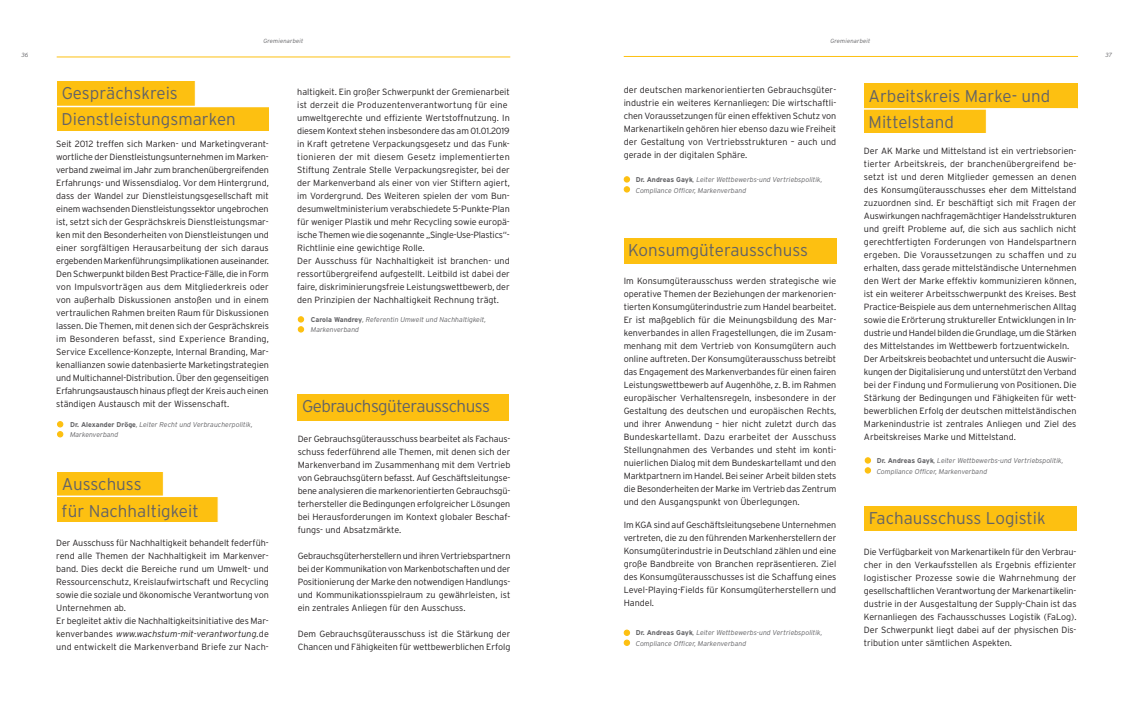
<style>
.page{position:relative;width:1134px;height:709px;background:#fff}
.page>*{position:absolute;margin:0;border:0;box-sizing:border-box;transform-origin:0 0}
.t1{font:300 17px "Interstate";color:#636366}
.t2{font:300 17px "Interstate";letter-spacing:-.03em;color:#636366}
.t3{font:300 9px/13px "Interstate";color:#231f20;text-align:justify}
.t4{font:italic 300 7px/10px "Interstate";color:#636366}
.t5{font:italic 300 6px "Interstate";letter-spacing:.02em;color:#636366}
.s1{font-weight:700;font-style:normal}
.s2{font-style:italic}
</style>
<div class="page">
<hr style="left:624px;top:56px;width:454px;height:1px;background:#fdc011">
<hr style="left:57px;top:57px;width:453px;height:1px;background:#fdc011">
<div style="left:624px;top:238px;width:212px;height:26px;background:#fdc011"></div>
<div style="left:864px;top:84px;width:213px;height:49px;background:#fdc011"></div>
<hr style="left:860px;top:108px;width:217px;height:2px;background:#fff">
<div style="left:986px;top:108px;width:98px;height:32px;background:#fff;border:1px solid #fff"></div>
<div style="left:298px;top:394px;width:211px;height:26px;background:#fdc011"></div>
<div style="left:57px;top:81px;width:212px;height:50px;background:#fdc011"></div>
<hr style="left:53px;top:106px;width:217px;height:1px;background:#fff">
<div style="left:195px;top:79px;width:75px;height:27px;background:#fff"></div>
<div style="left:57px;top:472px;width:212px;height:50px;background:#fdc011"></div>
<hr style="left:53px;top:495px;width:217px;height:2px;background:#fff">
<div style="left:218px;top:496px;width:58px;height:34px;background:#fff"></div>
<div style="left:163px;top:466px;width:107px;height:31px;background:#fff"></div>
<svg style="left:297px;top:316px;width:8px;height:17px"></svg>
<svg style="left:57px;top:421px;width:7px;height:17px"></svg>
<svg style="left:623px;top:176px;width:8px;height:17px"></svg>
<svg style="left:623px;top:629px;width:8px;height:17px"></svg>
<svg style="left:864px;top:457px;width:8px;height:17px"></svg>
<div style="left:864px;top:506px;width:212px;height:24px;background:#fdc011"></div>
<p class="t5" style="left:263px;top:37px;width:41px">Gremienarbeit</p>
<p class="t5" style="left:830px;top:37px;width:41px">Gremienarbeit</p>
<p class="t5" style="left:21px;top:52px;width:8px">36</p>
<p class="t5" style="left:1106px;top:52px;width:8px">37</p>
<p class="t1" style="left:62px;top:83px;width:118px">Gesprächskreis</p>
<p class="t1" style="left:62px;top:109px;width:176px">Dienstleistungsmarken</p>
<p class="t3" style="left:56px;top:137px;width:214px">Seit 2012 treffen sich Marken- und Marketingverant&shy;wortliche der Dienstleistungsunternehmen im Marken&shy;verband zweimal im Jahr zum branchenübergreifenden Erfahrungs- und Wissensdialog. Vor dem Hintergrund, dass der Wandel zur Dienstleistungsgesellschaft mit einem wachsenden Dienstleistungssektor ungebrochen ist, setzt sich der Gesprächskreis Dienstleistungsmar&shy;ken mit den Besonderheiten von Dienstleistungen und einer sorgfältigen Herausarbeitung der sich daraus ergebenden Markenführungsimplikationen auseinander.</p>
<p class="t3" style="left:56px;top:267px;width:214px">Den Schwerpunkt bilden Best Practice-Fälle, die in Form von Impulsvorträgen aus dem Mitgliederkreis oder von außerhalb Diskussionen anstoßen und in einem vertraulichen Rahmen breiten Raum für Diskussionen lassen. Die Themen, mit denen sich der Gesprächskreis im Besonderen befasst, sind Experience Branding, Service Excellence-Konzepte, Internal Branding, Mar&shy;kenallianzen sowie datenbasierte Marketingstrategien und Multichannel-Distribution. Über den gegenseitigen Erfahrungsaustausch hinaus pflegt der Kreis auch einen ständigen Austausch mit der Wissenschaft.</p>
<p class="t4" style="left:70px;top:419px;width:184px"><span class="s1">Dr. Alexander Dröge</span>, Leiter Recht und Verbraucherpolitik,<br>Markenverband</p>
<p class="t1" style="left:62px;top:474px;width:81px">Ausschuss</p>
<p class="t1" style="left:62px;top:501px;width:139px">für Nachhaltigkeit</p>
<p class="t3" style="left:56px;top:536px;width:214px">Der Ausschuss für Nachhaltigkeit behandelt federfüh&shy;rend alle Themen der Nachhaltigkeit im Markenver&shy;band. Dies deckt die Bereiche rund um Umwelt- und Ressourcenschutz, Kreislaufwirtschaft und Recycling sowie die soziale und ökonomische Verantwortung von Unternehmen ab.</p>
<p class="t3" style="left:56px;top:614px;width:214px">Er begleitet aktiv die Nachhaltigkeitsinitiative des Mar&shy;kenverbandes <span class="s2">www.wachstum-mit-verantwortung.</span>de und entwickelt die Markenverband Briefe zur Nach-</p>
<p class="t3" style="left:297px;top:85px;width:214px">haltigkeit. Ein großer Schwerpunkt der Gremienarbeit ist derzeit die Produzentenverantwortung für eine</p>
<p class="t3" style="left:297px;top:111px;width:214px">umweltgerechte und effiziente Wertstoffnutzung. In diesem Kontext stehen insbesondere das am 01.01.2019 in Kraft getretene Verpackungsgesetz und das Funk&shy;tionieren der mit diesem Gesetz implementierten Stiftung Zentrale Stelle Verpackungsregister, bei der der Markenverband als einer von vier Stiftern agiert, im Vordergrund. Des Weiteren spielen der vom Bun&shy;desumweltministerium verabschiedete 5-Punkte-Plan für weniger Plastik und mehr Recycling sowie europä&shy;ische Themen wie die sogenannte „Single-Use-Plastics“-</p>
<p class="t3" style="left:297px;top:241px;width:129px">Richtlinie eine gewichtige Rolle.</p>
<p class="t3" style="left:297px;top:254px;width:214px">Der Ausschuss für Nachhaltigkeit ist branchen- und ressortübergreifend aufgestellt. Leitbild ist dabei der faire, diskriminierungsfreie Leistungswettbewerb, der den Prinzipien der Nachhaltigkeit Rechnung trägt.</p>
<p class="t4" style="left:311px;top:314px;width:177px"><span class="s1">Carola Wandrey</span>, Referentin Umwelt und Nachhaltigkeit,</p>
<p class="t4" style="left:311px;top:324px;width:50px">Markenverband</p>
<p class="t2" style="left:302px;top:396px;width:189px">Gebrauchsgüterausschuss</p>
<p class="t3" style="left:298px;top:432px;width:214px">Der Gebrauchsgüterausschuss bearbeitet als Fachaus&shy;schuss federführend alle Themen, mit denen sich der Markenverband im Zusammenhang mit dem Vertrieb von Gebrauchsgütern befasst. Auf Geschäftsleitungse&shy;bene analysieren die markenorientierten Gebrauchsgü&shy;terhersteller die Bedingungen erfolgreicher Lösungen bei Herausforderungen im Kontext globaler Beschaf&shy;fungs- und Absatzmärkte.</p>
<p class="t3" style="left:298px;top:549px;width:214px">Gebrauchsgüterherstellern und ihren Vertriebspartnern bei der Kommunikation von Markenbotschaften und der Positionierung der Marke den notwendigen Handlungs&shy;und Kommunikationsspielraum zu gewährleisten, ist ein zentrales Anliegen für den Ausschuss.</p>
<p class="t3" style="left:298px;top:627px;width:214px">Dem Gebrauchsgüterausschuss ist die Stärkung der<br>Chancen und Fähigkeiten für wettbewerblichen Erfolg</p>
<p class="t3" style="left:624px;top:83px;width:214px">der deutschen markenorientierten Gebrauchsgüter-</p>
<p class="t3" style="left:624px;top:96px;width:214px">industrie ein weiteres Kernanliegen: Die wirtschaftli&shy;chen Voraussetzungen für einen effektiven Schutz von Markenartikeln gehören hier ebenso dazu wie Freiheit der Gestaltung von Vertriebsstrukturen – auch und gerade in der digitalen Sphäre.</p>
<p class="t4" style="left:636px;top:174px;width:188px"><span class="s1">Dr. Andreas Gayk</span>, Leiter Wettbewerbs-und Vertriebspolitik,</p>
<p class="t4" style="left:636px;top:185px;width:112px">Compliance Officer, Markenverband</p>
<p class="t1" style="left:628px;top:240px;width:181px">Konsumgüterausschuss</p>
<p class="t3" style="left:624px;top:274px;width:214px">Im Konsumgüterausschuss werden strategische wie operative Themen der Beziehungen der markenorien&shy;tierten Konsumgüterindustrie zum Handel bearbeitet.<br>Er ist maßgeblich für die Meinungsbildung des Mar&shy;kenverbandes in allen Fragestellungen, die im Zusam&shy;menhang mit dem Vertrieb von Konsumgütern auch online auftreten. Der Konsumgüterausschuss betreibt das Engagement des Markenverbandes für einen fairen Leistungswettbewerb auf Augenhöhe, z. B. im Rahmen europäischer Verhaltensregeln, insbesondere in der Gestaltung des deutschen und europäischen Rechts, und ihrer Anwendung – hier nicht zuletzt durch das Bundeskartellamt. Dazu erarbeitet der Ausschuss Stellungnahmen des Verbandes und steht im konti&shy;nuierlichen Dialog mit dem Bundeskartellamt und den Marktpartnern im Handel. Bei seiner Arbeit bilden stets die Besonderheiten der Marke im Vertrieb das Zentrum und den Ausgangspunkt von Überlegungen.</p>
<p class="t3" style="left:624px;top:518px;width:214px">Im KGA sind auf Geschäftsleitungsebene Unternehmen vertreten, die zu den führenden Markenherstellern der Konsumgüterindustrie in Deutschland zählen und eine große Bandbreite von Branchen repräsentieren. Ziel des Konsumgüterausschusses ist die Schaffung eines Level-Playing-Fields für Konsumgüterherstellern und Handel.</p>
<p class="t4" style="left:636px;top:627px;width:188px"><span class="s1">Dr. Andreas Gayk</span>, Leiter Wettbewerbs-und Vertriebspolitik,</p>
<p class="t4" style="left:636px;top:638px;width:112px">Compliance Officer, Markenverband</p>
<p class="t1" style="left:868px;top:87px;width:183px">Arbeitskreis Marke- und</p>
<p class="t1" style="left:869px;top:113px;width:87px">Mittelstand</p>
<p class="t3" style="left:864px;top:144px;width:214px">Der AK Marke und Mittelstand ist ein vertriebsorien&shy;tierter Arbeitskreis, der branchenübergreifend be&shy;setzt ist und deren Mitglieder gemessen an denen des Konsumgüterausschusses eher dem Mittelstand zuzuordnen sind. Er beschäftigt sich mit Fragen der Auswirkungen nachfragemächtiger Handelsstrukturen und greift Probleme auf, die sich aus sachlich nicht gerechtfertigten Forderungen von Handelspartnern ergeben. Die Voraussetzungen zu schaffen und zu erhalten, dass gerade mittelständische Unternehmen den Wert der Marke effektiv kommunizieren können, ist ein weiterer Arbeitsschwerpunkt des Kreises. Best Practice-Beispiele aus dem unternehmerischen Alltag sowie die Erörterung struktureller Entwicklungen in In&shy;dustrie und Handel bilden die Grundlage, um die Stärken des Mittelstandes im Wettbewerb fortzuentwickeln.</p>
<p class="t3" style="left:864px;top:352px;width:214px">Der Arbeitskreis beobachtet und untersucht die Auswir&shy;kungen der Digitalisierung und unterstützt den Verband bei der Findung und Formulierung von Positionen. Die Stärkung der Bedingungen und Fähigkeiten für wett&shy;bewerblichen Erfolg der deutschen mittelständischen Markenindustrie ist zentrales Anliegen und Ziel des Arbeitskreises Marke und Mittelstand.</p>
<p class="t4" style="left:877px;top:455px;width:188px"><span class="s1">Dr. Andreas Gayk</span>, Leiter Wettbewerbs-und Vertriebspolitik,</p>
<p class="t4" style="left:877px;top:466px;width:112px">Compliance Officer, Markenverband</p>
<p class="t1" style="left:869px;top:508px;width:179px">Fachausschuss Logistik</p>
<p class="t3" style="left:864px;top:545px;width:214px">Die Verfügbarkeit von Markenartikeln für den Verbrau&shy;cher in den Verkaufsstellen als Ergebnis effizienter logistischer Prozesse sowie die Wahrnehmung der gesellschaftlichen Verantwortung der Markenartikelin&shy;dustrie in der Ausgestaltung der Supply-Chain ist das Kernanliegen des Fachausschusses Logistik (FaLog).<br>Der Schwerpunkt liegt dabei auf der physischen Dis&shy;tribution unter sämtlichen Aspekten.</p>
</div>
